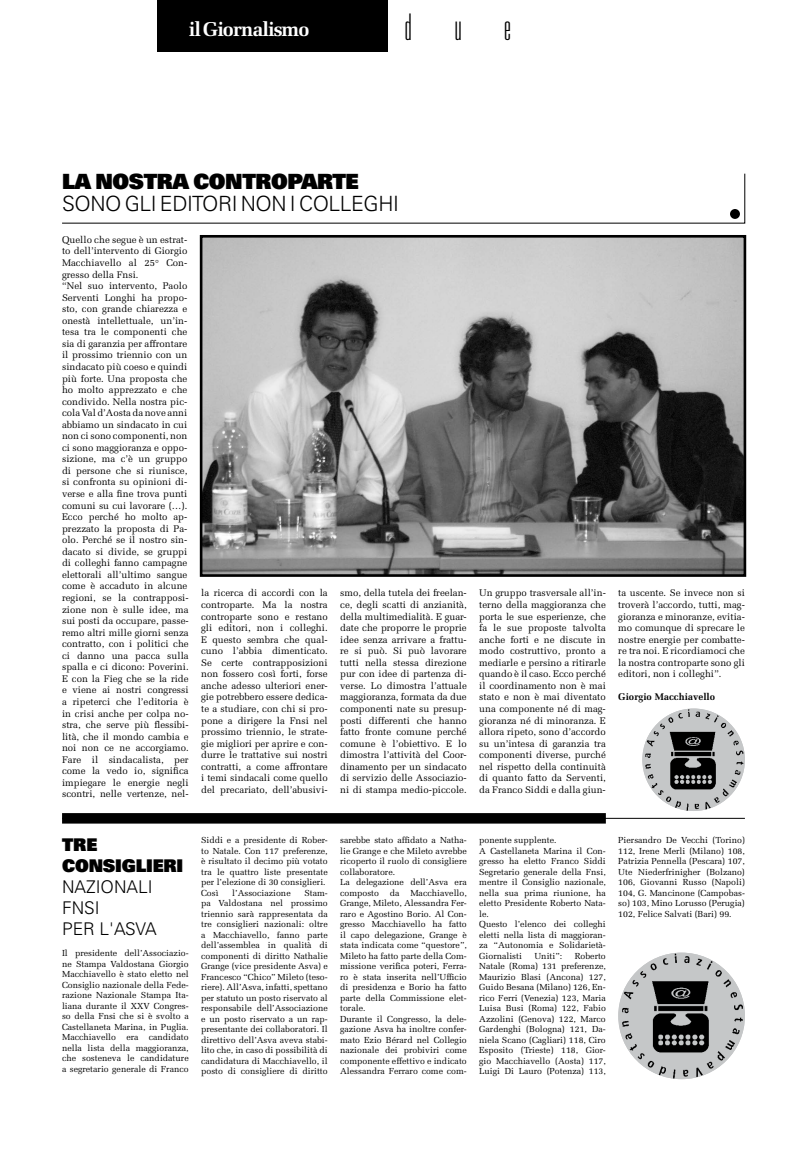
<style>
.page{position:relative;width:807px;height:1166px;background:#fff}
.page>*{position:absolute;margin:0;border:0;box-sizing:border-box;transform-origin:0 0}
.t1{font:100 ultra-condensed 36.75px "Univers";color:#000}
.t2{font:300 21px "Univers";letter-spacing:-.02em;color:#000}
.t3{font:900 21px "Univers";letter-spacing:-.02em;color:#000}
.t4{font:700 19.86px "Melior";letter-spacing:-.05em;color:#fff}
.t5{font:300 17.5px/21px "Univers";color:#000}
.t6{font:900 17.5px/21px "Univers";letter-spacing:-.01em;color:#000}
.t7{font:9.62px/11.5px "Melior";color:#000;text-align:justify}
.t8{font:700 9.62px "Melior";color:#000}
.t9{font:8.75px/10.5px "Melior";color:#000;text-align:justify}
</style>
<div class="page">
<svg style="left:62px;top:209px;width:682px;height:14px"></svg>
<svg style="left:729px;top:209px;width:10px;height:10px"></svg>
<div style="left:157px;top:0;width:231px;height:51px;background:#000"></div>
<img style="left:618px;top:952px;width:126px;height:127px;border-radius:63px">
<img style="left:642px;top:708px;width:102px;height:103px;border-radius:51px">
<div style="left:62px;top:813px;width:543px;height:10px;background:#000"></div>
<hr style="left:62px;top:818px;width:682px;height:1px;background:#000">
<img style="left:204px;top:239px;width:537px;height:334px">
<div style="left:200px;top:235px;width:545px;height:342px;border:3px solid #000"></div>
<h3 class="t4" style="left:189px;top:17px;width:122px">il Giornalismo</h3>
<h1 class="t1" style="left:404px;top:8px;width:108px">due</h1>
<h2 class="t3" style="left:62px;top:167px;width:298px">LA NOSTRA CONTROPARTE</h2>
<h2 class="t2" style="left:62px;top:191px;width:338px">SONO GLI EDITORI NON I COLLEGHI</h2>
<p class="t7" style="left:62px;top:234px;width:128px;text-align:left">Quello che segue è un estrat&shy;to dell’intervento di Giorgio<br>Macchiavello al 25° Con&shy;gresso della Fnsi.<br>“Nel suo intervento, Paolo<br>Serventi Longhi ha propo&shy;sto, con grande chiarezza e onestà intellettuale, un’in&shy;tesa tra le componenti che sia di garanzia per affrontare il prossimo triennio con un sindacato più coeso e quindi più forte. Una proposta che ho molto apprezzato e che condivido. Nella nostra pic&shy;cola Val d’Aosta da nove anni abbiamo un sindacato in cui non ci sono componenti, non ci sono maggioranza e oppo&shy;sizione, ma c’è un gruppo di persone che si riunisce, si confronta su opinioni di&shy;verse e alla fine trova punti comuni su cui lavorare (…).<br>Ecco perché ho molto ap&shy;prezzato la proposta di Pa&shy;olo. Perché se il nostro sin&shy;dacato si divide, se gruppi di colleghi fanno campagne elettorali all’ultimo sangue come è accaduto in alcune regioni, se la contrapposi&shy;zione non è sulle idee, ma sui posti da occupare, passe&shy;remo altri mille giorni senza contratto, con i politici che ci danno una pacca sulla spalla e ci dicono: Poverini.<br>E con la Fieg che se la ride e viene ai nostri congressi a ripeterci che l’editoria è in crisi anche per colpa no&shy;stra, che serve più flessibi&shy;lità, che il mondo cambia e noi non ce ne accorgiamo.<br>Fare il sindacalista, per come la vedo io, significa impiegare le energie negli scontri, nelle vertenze, nel-</p>
<p class="t7" style="left:201px;top:587px;width:128px">la ricerca di accordi con la controparte. Ma la nostra controparte sono e restano gli editori, non i colleghi.<br>E questo sembra che qual&shy;cuno l’abbia dimenticato.<br>Se certe contrapposizioni non fossero così forti, forse anche adesso ulteriori ener&shy;gie potrebbero essere dedica&shy;te a studiare, con chi si pro&shy;pone a dirigere la Fnsi nel prossimo triennio, le strate&shy;gie migliori per aprire e con&shy;durre le trattative sui nostri contratti, a come affrontare i temi sindacali come quello del precariato, dell’abusivi-</p>
<p class="t7" style="left:340px;top:587px;width:128px">smo, della tutela dei freelan&shy;ce, degli scatti di anzianità, della multimedialità. E guar&shy;date che proporre le proprie idee senza arrivare a frattu&shy;re si può. Si può lavorare tutti nella stessa direzione pur con idee di partenza di&shy;verse. Lo dimostra l’attuale maggioranza, formata da due componenti nate su presup&shy;posti differenti che hanno fatto fronte comune perché comune è l’obiettivo. E lo dimostra l’attività del Coor&shy;dinamento per un sindacato di servizio delle Associazio&shy;ni di stampa medio-piccole.</p>
<p class="t7" style="left:479px;top:587px;width:128px">Un gruppo trasversale all’in&shy;terno della maggioranza che porta le sue esperienze, che fa le sue proposte talvolta anche forti e ne discute in modo costruttivo, pronto a mediarle e persino a ritirarle quando è il caso. Ecco perché il coordinamento non è mai stato e non è mai diventato una componente né di mag&shy;gioranza né di minoranza. E allora ripeto, sono d’accordo su un’intesa di garanzia tra componenti diverse, purché nel rispetto della continuità di quanto fatto da Serventi, da Franco Siddi e dalla giun-</p>
<p class="t7" style="left:618px;top:587px;width:128px">ta uscente. Se invece non si troverà l’accordo, tutti, mag&shy;gioranza e minoranze, evitia&shy;mo comunque di sprecare le nostre energie per combatte&shy;re tra noi. E ricordiamoci che la nostra controparte sono gli editori, non i colleghi”.</p>
<p class="t8" style="left:618px;top:691px;width:98px">Giorgio Macchiavello</p>
<h3 class="t6" style="left:62px;top:834px;width:121px">TRE<br>CONSIGLI ERI</h3>
<h3 class="t5" style="left:62px;top:876px;width:96px">NAZIONALI<br>FNSI<br>PER L'ASVA</h3>
<p class="t9" style="left:62px;top:948px;width:128px">Il presidente dell’Associazio&shy;ne Stampa Valdostana Giorgio Macchiavello è stato eletto nel Consiglio nazionale della Fede&shy;razione Nazionale Stampa Ita&shy;liana durante il XXV Congres&shy;so della Fnsi che si è svolto a Castellaneta Marina, in Puglia.<br>Macchiavello era candidato nella lista della maggioranza, che sosteneva le candidature a segretario generale di Franco</p>
<p class="t9" style="left:201px;top:835px;width:128px;text-align:left">Siddi e a presidente di Rober&shy;to Natale. Con 117 preferenze, è risultato il decimo più votato tra le quattro liste presentate per l’elezione di 30 consiglieri.<br>Così</p>
<p class="t9" style="left:232px;top:888px;width:60px">l’Associazione</p>
<p class="t9" style="left:201px;top:888px;width:128px;text-indent:103px">Stam&shy;pa Valdostana nel prossimo triennio sarà rappresentata da tre consiglieri nazionali: oltre a Macchiavello, fanno parte dell’assemblea in qualità di componenti di diritto Nathalie Grange (vice presidente Asva) e Francesco “Chico” Mileto (teso&shy;riere). All’Asva, infatti, spettano per statuto un posto riservato al responsabile dell’Associazione e un posto riservato a un rap&shy;presentante dei collaboratori. Il direttivo dell’Asva aveva stabi&shy;lito che, in caso di possibilità di candidatura di Macchiavello, il posto di consigliere di diritto</p>
<p class="t9" style="left:340px;top:835px;width:128px;text-align:left">sarebbe stato affidato a Natha&shy;lie Grange e che Mileto avrebbe ricoperto il ruolo di consigliere collaboratore.<br>La delegazione dell’Asva era composto da Macchiavello,<br>Grange, Mileto, Alessandra Fer&shy;raro e Agostino Borio. Al Con&shy;gresso Macchiavello ha fatto il capo delegazione, Grange è stata indicata come “questore”,<br>Mileto ha fatto parte della Com&shy;missione verifica poteri, Ferra&shy;ro è stata inserita nell’Ufficio di presidenza e Borio ha fatto parte della Commissione elet&shy;torale.<br>Durante il Congresso, la dele&shy;gazione Asva ha inoltre confer&shy;mato Ezio Bérard nel Collegio nazionale dei probiviri come componente effettivo e indicato<br>Alessandra Ferraro come com-</p>
<p class="t9" style="left:479px;top:835px;width:128px;text-align:left">ponente supplente.<br>A Castellaneta Marina il Con&shy;gresso ha eletto Franco Siddi<br>Segretario generale della Fnsi, mentre il Consiglio nazionale, nella sua prima riunione, ha eletto Presidente Roberto Nata&shy;le.<br>Questo l’elenco dei colleghi eletti nella lista di maggioran&shy;za “Autonomia e Solidarietà-<br>Giornalisti</p>
<p class="t9" style="left:479px;top:951px;width:128px;text-indent:95px">Roberto Natale (Roma) 131 preferenze, Maurizio Blasi (Ancona) 127, Guido Besana (Milano) 126, En&shy;rico Ferri (Venezia) 123, Maria Luisa Busi (Roma) 122, Fabio Azzolini (Genova) 122, Marco Gardenghi (Bologna) 121, Da&shy;niela Scano (Cagliari) 118, Ciro Esposito (Trieste) 118, Gior&shy;gio Macchiavello (Aosta) 117, Luigi Di Lauro (Potenza) 113,</p>
<p class="t9" style="left:534px;top:951px;width:29px">Uniti”:</p>
<p class="t9" style="left:618px;top:835px;width:128px">Piersandro De Vecchi (Torino)<br>112, Irene Merli (Milano) 108, Patrizia Pennella (Pescara) 107, Ute Niederfrinigher (Bolzano)<br>106, Giovanni Russo (Napoli)<br>104, G. Mancinone (Campobas&shy;so) 103, Mino Lorusso (Perugia)<br>102, Felice Salvati (Bari) 99.</p>
</div>
